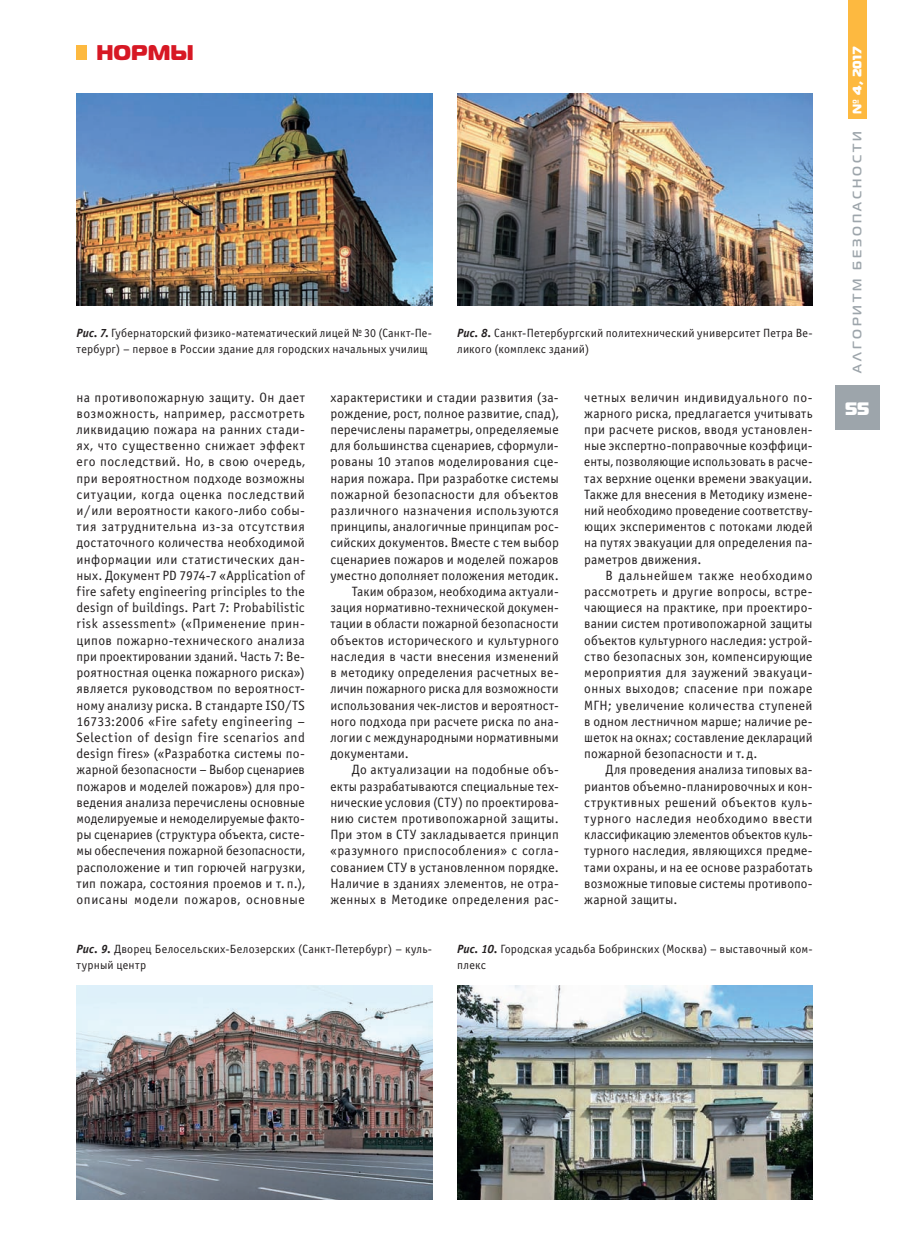
<style>
.page{position:relative;width:902px;height:1255px;background:#fff}
.page>*{position:absolute;margin:0;border:0;box-sizing:border-box;transform-origin:0 0}
.t1{font:21.3px "Magistral Black C";color:#d71824}
.t2{font:18px "Magistral Black C";color:#fff}
.t3{font:13.5px/16.2px "Officina Sans C";letter-spacing:.015em;color:#231f20;text-align:justify}
.t4{font:700 12.3px "Magistral C";letter-spacing:.24em;color:#9da5ab}
.t5{font:12.3px "Magistral Black C";color:#fff}
.t6{font:12px/16.2px "Officina Sans C";letter-spacing:.015em;color:#231f20}
.s1{font-weight:700;font-style:italic}
</style>
<div class="page">
<div style="left:834px;top:385px;width:45px;height:45px;background:#9da5ab"></div>
<div style="left:848px;top:0;width:18px;height:119px;background:#fdb940"></div>
<div style="left:77px;top:45px;width:10px;height:15px;background:#fdb940"></div>
<img style="left:77px;top:985px;width:355px;height:214px">
<img style="left:457px;top:985px;width:355px;height:214px">
<img style="left:77px;top:94px;width:355px;height:211px">
<img style="left:457px;top:94px;width:355px;height:211px">
<h1 class="t1" style="left:96px;top:38px;width:99px">НОРМЫ</h1>
<p class="t5" style="left:849px;top:114px;width:68px;rotate:-90deg">№ 4, 2017</p>
<p class="t6" style="left:77px;top:325px;width:357px"><span class="s1">Рис. 7.</span> Губернаторский физико-математический лицей № 30 (Санкт-Пе&shy;тербург) – первое в России здание для городских начальных училищ</p>
<p class="t6" style="left:457px;top:325px;width:357px"><span class="s1">Рис. 8.</span> Санкт-Петербургский политехнический университет Петра Ве&shy;ликого (комплекс зданий)</p>
<p class="t3" style="left:330px;top:389px;width:230px">характеристики и стадии развития (за-</p>
<p class="t3" style="left:330px;top:405px;width:230px">рождение, рост, полное развитие, спад),</p>
<p class="t3" style="left:330px;top:421px;width:230px">перечислены параметры, определяемые</p>
<p class="t3" style="left:330px;top:438px;width:230px">для большинства сценариев, сформули-</p>
<p class="t3" style="left:330px;top:454px;width:230px">рованы 10 этапов моделирования сце-</p>
<p class="t3" style="left:330px;top:470px;width:230px">нария пожара. При разработке системы</p>
<p class="t3" style="left:330px;top:486px;width:230px">пожарной безопасности для объектов</p>
<p class="t3" style="left:330px;top:502px;width:230px">различного назначения используются</p>
<p class="t3" style="left:330px;top:519px;width:230px">принципы, аналогичные принципам рос-</p>
<p class="t3" style="left:330px;top:535px;width:230px">сийских документов. Вместе с тем выбор</p>
<p class="t3" style="left:330px;top:551px;width:230px">сценариев пожаров и моделей пожаров</p>
<p class="t3" style="left:330px;top:567px;width:230px">уместно дополняет положения методик.</p>
<p class="t3" style="left:351px;top:583px;width:208px">Таким образом, необходима актуали-</p>
<p class="t3" style="left:330px;top:600px;width:230px">зация нормативно-технической докумен-</p>
<p class="t3" style="left:330px;top:616px;width:230px">тации в области пожарной безопасности</p>
<p class="t3" style="left:330px;top:632px;width:230px">объектов исторического и культурного</p>
<p class="t3" style="left:330px;top:648px;width:230px">наследия в части внесения изменений</p>
<p class="t3" style="left:330px;top:664px;width:230px">в методику определения расчетных ве-</p>
<p class="t3" style="left:330px;top:681px;width:230px">личин пожарного риска для возможности</p>
<p class="t3" style="left:330px;top:697px;width:230px">использования чек-листов и вероятност-</p>
<p class="t3" style="left:330px;top:713px;width:230px">ного подхода при расчете риска по ана-</p>
<p class="t3" style="left:330px;top:729px;width:230px">логии с международными нормативными</p>
<p class="t3" style="left:330px;top:745px;width:80px">документами.</p>
<p class="t3" style="left:351px;top:762px;width:208px">До актуализации на подобные объ-</p>
<p class="t3" style="left:330px;top:778px;width:230px">екты разрабатываются специальные тех-</p>
<p class="t3" style="left:330px;top:794px;width:230px">нические условия (СТУ) по проектирова-</p>
<p class="t3" style="left:330px;top:810px;width:230px">нию систем противопожарной защиты.</p>
<p class="t3" style="left:330px;top:826px;width:230px">При этом в СТУ закладывается принцип</p>
<p class="t3" style="left:330px;top:843px;width:230px">«разумного приспособления» с согла-</p>
<p class="t3" style="left:330px;top:859px;width:230px">сованием СТУ в установленном порядке.</p>
<p class="t3" style="left:330px;top:875px;width:230px">Наличие в зданиях элементов, не отра-</p>
<p class="t3" style="left:330px;top:891px;width:230px">женных в Методике определения рас-</p>
<p class="t3" style="left:77px;top:389px;width:230px">на противопожарную защиту. Он дает возможность, например, рассмотреть ликвидацию пожара на ранних стади&shy;ях, что существенно снижает эффект его последствий. Но, в свою очередь, при вероятностном подходе возможны ситуации, когда оценка последствий и / или вероятности какого-либо собы&shy;тия затруднительна из-за отсутствия достаточного количества необходимой информации или статистических дан&shy;ных. Документ PD 7974-7 «Application of fire safety engineering principles to the design of buildings. Part 7: Probabilistic risk assessment» («Применение прин&shy;ципов пожарно-технического анализа при проектировании зданий. Часть 7: Ве&shy;роятностная оценка пожарного риска») является руководством по вероятност&shy;ному анализу риска. В стандарте ISO / TS 16733:2006 «Fire safety engineering – Selection of design fire scenarios and design fires» («Разработка системы по&shy;жарной безопасности – Выбор сценариев пожаров и моделей пожаров») для про&shy;ведения анализа перечислены основные моделируемые и немоделируемые факто&shy;ры сценариев (структура объекта, систе&shy;мы обеспечения пожарной безопасности, расположение и тип горючей нагрузки, тип пожара, состояния проемов и т. п.), описаны модели пожаров, основные</p>
<p class="t6" style="left:77px;top:940px;width:357px"><span class="s1">Рис. 9.</span> Дворец Белосельских-Белозерских (Санкт-Петербург) – куль&shy;турный центр</p>
<p class="t6" style="left:457px;top:940px;width:357px"><span class="s1">Рис. 10.</span> Городская усадьба Бобринских (Москва) – выставочный ком&shy;плекс</p>
<p class="t3" style="left:584px;top:389px;width:230px">четных величин индивидуального по&shy;жарного риска, предлагается учитывать при расчете рисков, вводя установлен&shy;ные экспертно-поправочные коэффици&shy;енты, позволяющие использовать в расче&shy;тах верхние оценки времени эвакуации.<br>Также для внесения в Методику измене&shy;ний необходимо проведение соответству&shy;ющих экспериментов с потоками людей на путях эвакуации для определения па&shy;раметров движения.</p>
<p class="t3" style="left:584px;top:567px;width:230px;text-indent:21px">В дальнейшем также необходимо рассмотреть и другие вопросы, встре&shy;чающиеся на практике, при проектиро&shy;вании систем противопожарной защиты объектов культурного наследия: устрой&shy;ство безопасных зон, компенсирующие мероприятия для заужений эвакуаци&shy;онных выходов; спасение при пожаре МГН; увеличение количества ступеней в одном лестничном марше; наличие ре&shy;шеток на окнах; составление деклараций пожарной безопасности и т. д.</p>
<p class="t3" style="left:584px;top:762px;width:230px;text-indent:21px">Для проведения анализа типовых ва&shy;риантов объемно-планировочных и кон&shy;структивных решений объектов куль&shy;турного наследия необходимо ввести классификацию элементов объектов куль&shy;турного наследия, являющихся предме&shy;тами охраны, и на ее основе разработать возможные типовые системы противопо&shy;жарной защиты.</p>
<p class="t4" style="left:849px;top:373px;width:243px;rotate:-90deg">АЛГОРИТМ БЕЗОПАСНОСТИ</p>
<h2 class="t2" style="left:844px;top:397px;width:26px">55</h2>
</div>
